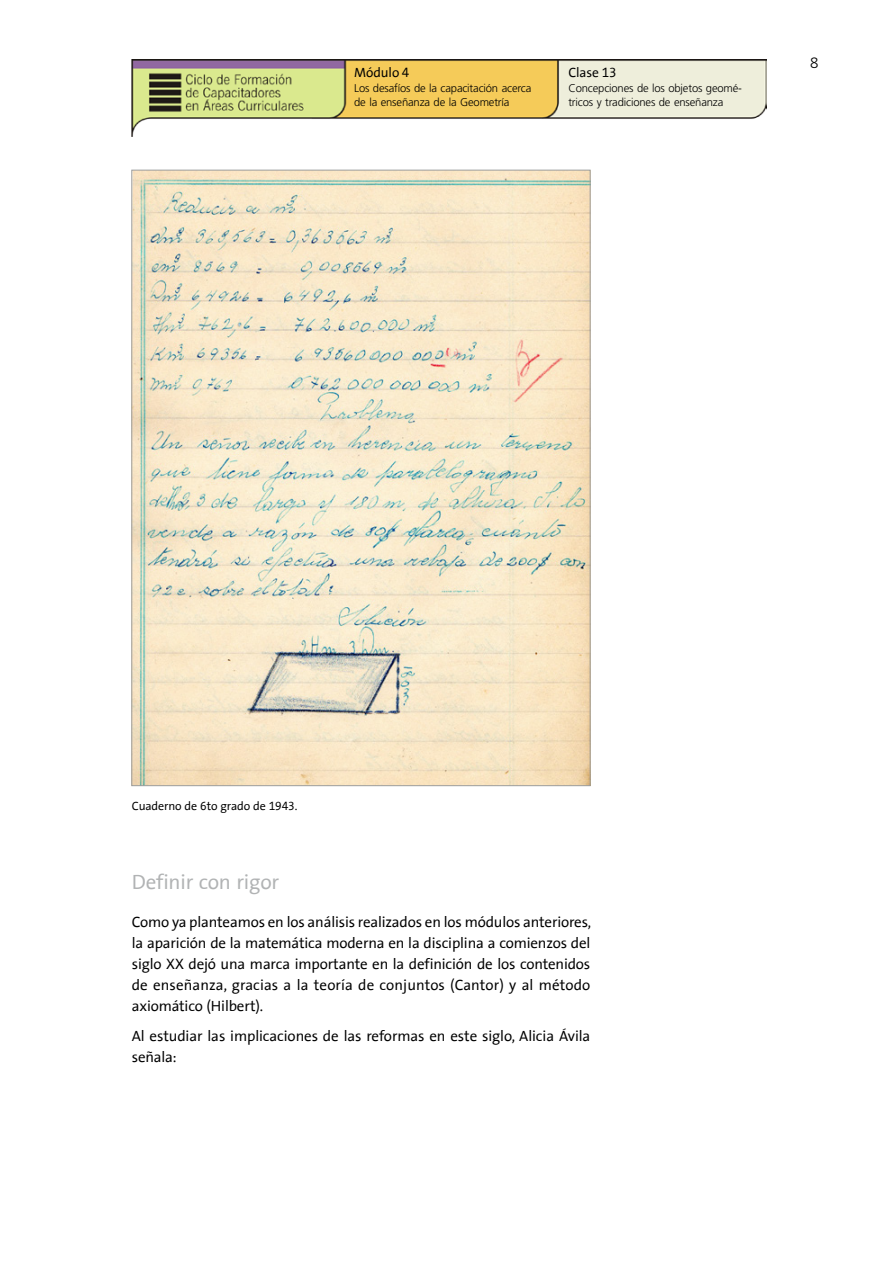
<style>
.page{position:relative;width:893px;height:1263px;background:#fff}
.page>*{position:absolute;margin:0;border:0;box-sizing:border-box;transform-origin:0 0}
.titulo_1{font:21px "The Sans TASA";letter-spacing:-.01em;color:#b1b3b4}
.texto_comun_1er_parr{font:15px/21px "The Sans TASA";letter-spacing:-.005em;color:#000;text-align:justify}
.t1{font:300 15px "Frutiger";color:#000}
.t2{font:13.5px "The Sans TASA";letter-spacing:-.005em;color:#000}
.texto_comun{font:12px "The Sans TASA";letter-spacing:-.01em;color:#000}
.t3{font:300 11.25px/13.5px "Frutiger";letter-spacing:-.015em;color:#000}
</style>
<div class="page">
<img style="left:133px;top:172px;width:455px;height:612px">
<img style="left:132px;top:60px;width:635px;height:77px">
<p class="t2" style="left:354px;top:66px;width:57px">Módulo 4</p>
<p class="t2" style="left:568px;top:66px;width:50px">Clase 13</p>
<p class="t3" style="left:354px;top:81px;width:179px">Los desafíos de la capacitación acerca de la enseñanza de la Geometría</p>
<p class="t3" style="left:568px;top:81px;width:175px">Concepciones de los objetos geomé&shy;tricos y tradiciones de enseñanza</p>
<p class="t1" style="left:810px;top:54px;width:10px">8</p>
<p class="texto_comun" style="left:132px;top:799px;width:167px">Cuaderno de 6to grado de 1943.</p>
<p class="titulo_1" style="left:132px;top:871px;width:149px">Definir con rigor</p>
<p class="texto_comun_1er_parr" style="left:132px;top:912px;width:461px">Como ya planteamos en los análisis realizados en los módulos anteriores, la aparición de la matemática moderna en la disciplina a comienzos del siglo XX dejó una marca importante en la definición de los contenidos de enseñanza, gracias a la teoría de conjuntos (Cantor) y al método axiomático (Hilbert).</p>
<p class="texto_comun_1er_parr" style="left:132px;top:1026px;width:460px">Al estudiar las implicaciones de las reformas en este siglo, Alicia Ávila señala:</p>
</div>
